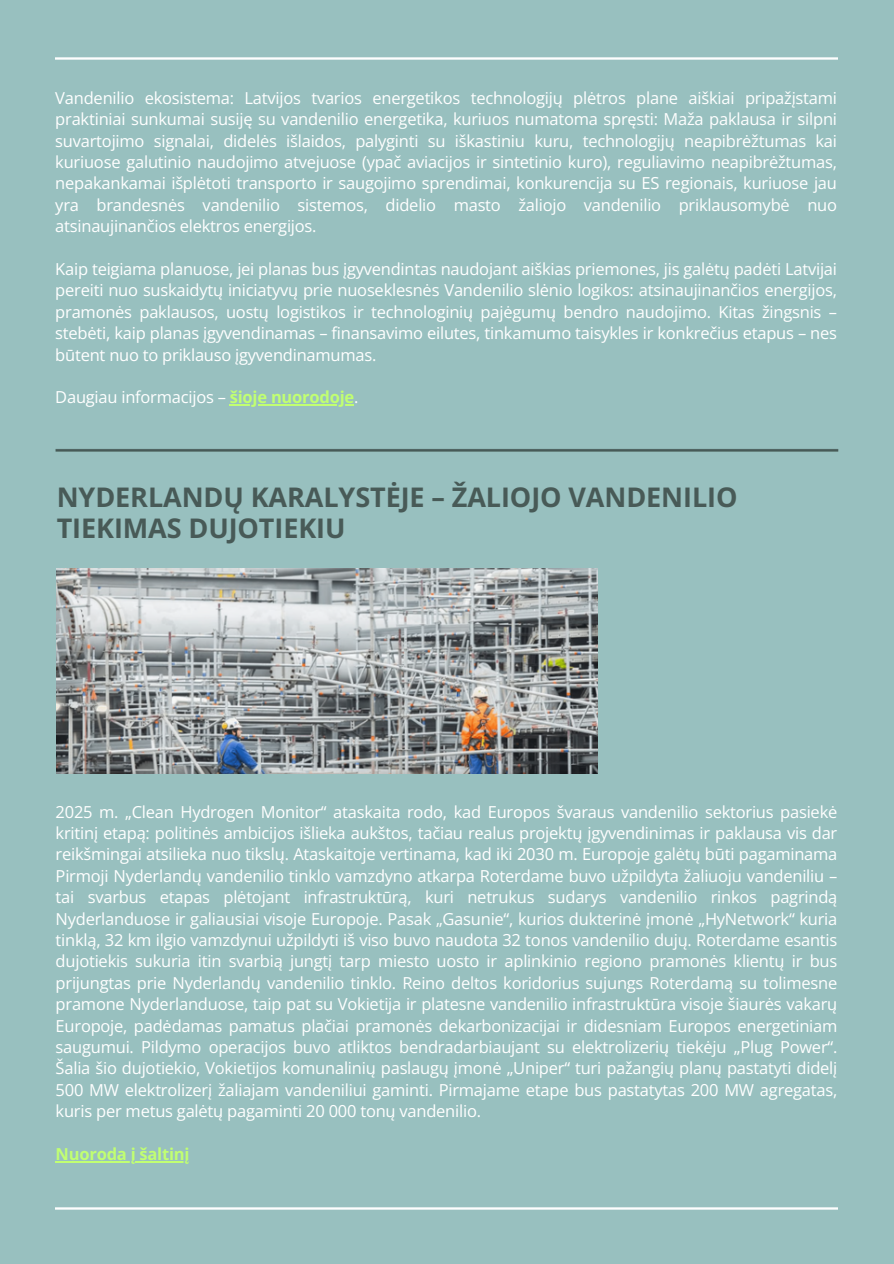
<style>
.page{position:relative;width:894px;height:1264px;background:#fff}
.page>*{position:absolute;margin:0;border:0;box-sizing:border-box;transform-origin:0 0}
.t1{font:700 27px/31.5px "Open Sans";letter-spacing:-.005em;color:#485a57}
.t2{font:16.5px/21.5px "Open Sans";letter-spacing:-.015em;color:#fff;text-align:justify}
.t3{font:700 16.5px "Open Sans";letter-spacing:-.015em;color:#c1ff72}
.s1{font-weight:700;color:#c1ff72}
</style>
<div class="page">
<div style="left:0;top:0;width:893px;height:1263px;background:#98c0bf"></div>
<img style="left:55px;top:57px;width:781px;height:2px">
<img style="left:55px;top:1207px;width:781px;height:2px">
<hr style="left:56px;top:1160px;width:133px;height:2px;background:#c1ff72">
<img style="left:57px;top:569px;width:540px;height:204px">
<hr style="left:230px;top:404px;width:124px;height:1px;background:#c1ff72">
<p class="t2" style="left:55px;top:87px;width:783px">Vandenilio ekosistema: Latvijos tvarios energetikos technologijų plėtros plane aiškiai pripažįstami praktiniai sunkumai susiję su vandenilio energetika, kuriuos numatoma spręsti: Maža paklausa ir silpni suvartojimo signalai, didelės išlaidos, palyginti su iškastiniu kuru, technologijų neapibrėžtumas kai kuriuose galutinio naudojimo atvejuose (ypač aviacijos ir sintetinio kuro), reguliavimo neapibrėžtumas, nepakankamai išplėtoti transporto ir saugojimo sprendimai, konkurencija su ES regionais, kuriuose jau yra brandesnės vandenilio sistemos, didelio masto žaliojo vandenilio priklausomybė nuo atsinaujinančios elektros energijos.</p>
<p class="t2" style="left:55px;top:258px;width:783px">Kaip teigiama planuose, jei planas bus įgyvendintas naudojant aiškias priemones, jis galėtų padėti Latvijai pereiti nuo suskaidytų iniciatyvų prie nuoseklesnės Vandenilio slėnio logikos: atsinaujinančios energijos, pramonės paklausos, uostų logistikos ir technologinių pajėgumų bendro naudojimo. Kitas žingsnis – stebėti, kaip planas įgyvendinamas – finansavimo eilutes, tinkamumo taisykles ir konkrečius etapus – nes būtent nuo to priklauso įgyvendinamumas.</p>
<p class="t2" style="left:55px;top:386px;width:304px">Daugiau informacijos – <span class="s1">šioje nuorodoje</span>.</p>
<h1 class="t1" style="left:57px;top:480px;width:682px">NYDERLANDŲ KARALYSTĖJE – ŽALIOJO VANDENILIO<br>TIEKIMAS DUJOTIEKIU</h1>
<p class="t2" style="left:56px;top:800px;width:783px">2025 m. „Clean Hydrogen Monitor“ ataskaita rodo, kad Europos švaraus vandenilio sektorius pasiekė kritinį etapą: politinės ambicijos išlieka aukštos, tačiau realus projektų įgyvendinimas ir paklausa vis dar reikšmingai atsilieka nuo tikslų. Ataskaitoje vertinama, kad iki 2030 m. Europoje galėtų būti pagaminama Pirmoji Nyderlandų vandenilio tinklo vamzdyno atkarpa Roterdame buvo užpildyta žaliuoju vandeniliu – tai svarbus etapas plėtojant infrastruktūrą, kuri netrukus sudarys vandenilio rinkos pagrindą Nyderlanduose ir galiausiai visoje Europoje. Pasak „Gasunie“, kurios dukterinė įmonė „HyNetwork“ kuria tinklą, 32 km ilgio vamzdynui užpildyti iš viso buvo naudota 32 tonos vandenilio dujų. Roterdame esantis dujotiekis sukuria itin svarbią jungtį tarp miesto uosto ir aplinkinio regiono pramonės klientų ir bus prijungtas prie Nyderlandų vandenilio tinklo. Reino deltos koridorius sujungs Roterdamą su tolimesne pramone Nyderlanduose, taip pat su Vokietija ir platesne vandenilio infrastruktūra visoje šiaurės vakarų Europoje, padėdamas pamatus plačiai pramonės dekarbonizacijai ir didesniam Europos energetiniam saugumui. Pildymo operacijos buvo atliktos bendradarbiaujant su elektrolizerių tiekėju „Plug Power“.<br>Šalia šio dujotiekio, Vokietijos komunalinių paslaugų įmonė „Uniper“ turi pažangių planų pastatyti didelį 500 MW elektrolizerį žaliajam vandeniliui gaminti. Pirmajame etape bus pastatytas 200 MW agregatas, kuris per metus galėtų pagaminti 20 000 tonų vandenilio.</p>
<p class="t3" style="left:56px;top:1142px;width:135px">Nuoroda į šaltinį</p>
</div>
